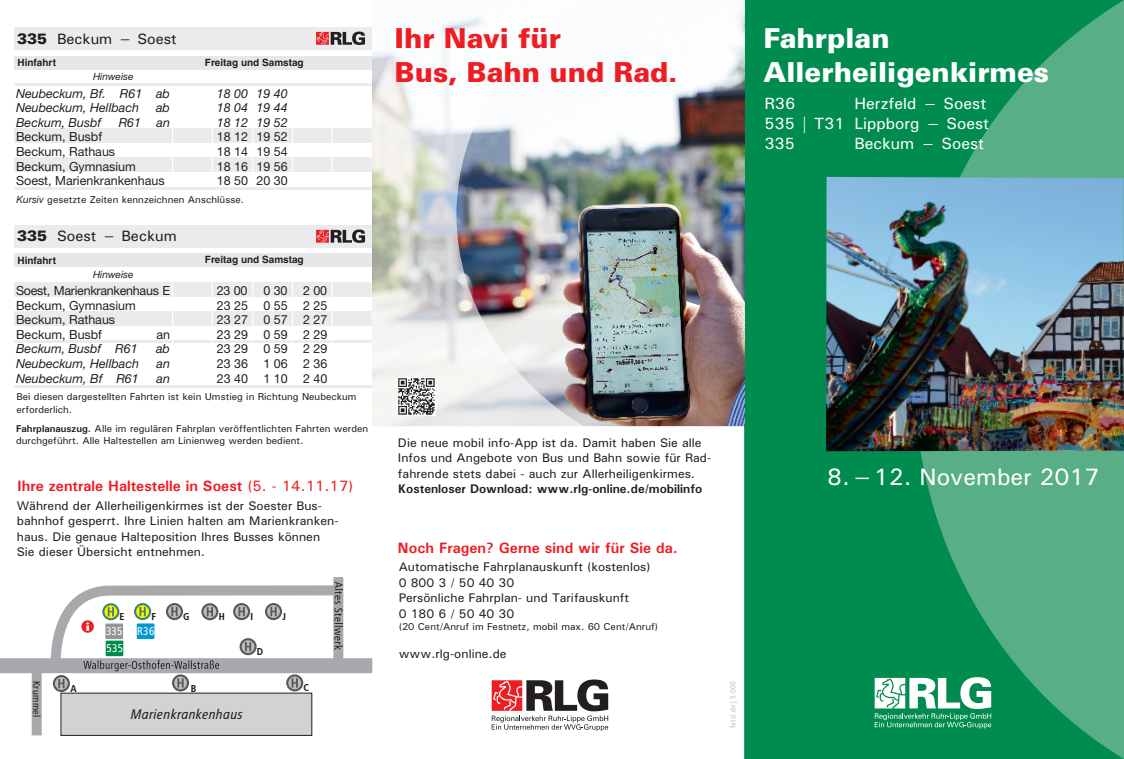
<style>
.page{position:relative;width:1124px;height:759px;background:#fff}
.page>*{position:absolute;margin:0;border:0;box-sizing:border-box;transform-origin:0 0}
.t1{font:900 27.5px/34px "Univers";color:#fff}
.t2{font:900 27.5px/34px "Univers";color:#ee1d23}
.t3{font:23.75px "Univers";color:#fff}
.t4{font:16.25px/20px "Univers";color:#fff}
.t5{font:700 15px "Univers";color:#ee1d23}
.t6{font:15px "Univers";color:#231f20}
.t7{font:italic 13.75px "Transit";color:#231f20}
.t8{font:12.5px/15.4px "Univers";color:#231f20}
.t9{font:12.5px "Helvetica Neue LT Std";color:#231f20}
.t10{font:italic 12.5px "Helvetica Neue LT Std";color:#231f20}
.t11{font:700 12.5px "Univers";color:#231f20}
.t12{font:12.5px "Helvetica Neue LT Std";letter-spacing:-.02em;color:#231f20}
.t13{font:11.25px/17px "Transit";letter-spacing:-.01em;color:#fff}
.t14{font:10px/12.2px "Univers";color:#231f20}
.t15{font:700 10px "Helvetica";color:#231f20}
.t16{font:italic 10px "Helvetica Neue LT Std";color:#231f20}
.t17{font:700 10px "Transit";color:#231f20}
.t18{font:10px "Transit";color:#231f20}
.t19{font:7.5px "Transit";color:#bcbdc0}
.s1{font-weight:900}
.s2{font-family:"Helvetica Neue LT Std";font-style:italic}
.s3{font-weight:700}
.s4{font-weight:400}
</style>
<div class="page">
<svg style="left:491px;top:679px;width:117px;height:51px"></svg>
<div style="left:0;top:658px;width:372px;height:14px;background:#a8a9ad"></div>
<div style="left:32px;top:672px;width:10px;height:63px;background:#a8a9ad"></div>
<div style="left:333px;top:577px;width:10px;height:95px;background:#a8a9ad"></div>
<svg style="left:46px;top:580px;width:298px;height:155px"></svg>
<svg style="left:744px;top:0;width:379px;height:758px;background:#19955e"></svg>
<svg style="left:874px;top:676px;width:117px;height:52px"></svg>
<hr style="left:15px;top:187px;width:357px;height:2px;background:#ebeaec">
<div style="left:15px;top:158px;width:357px;height:14px;background:#ebeaec"></div>
<div style="left:15px;top:56px;width:357px;height:13px;background:#e6e7e9"></div>
<div style="left:15px;top:129px;width:357px;height:14px;background:#ebeaec"></div>
<div style="left:14px;top:28px;width:358px;height:22px;background:#ebeaec"></div>
<hr style="left:371px;top:60px;width:2px;height:193px;background:#fff">
<hr style="left:212px;top:72px;width:1px;height:115px;background:#fff">
<hr style="left:252px;top:72px;width:1px;height:115px;background:#fff">
<hr style="left:292px;top:72px;width:1px;height:115px;background:#fff">
<hr style="left:331px;top:72px;width:1px;height:115px;background:#fff">
<hr style="left:172px;top:72px;width:1px;height:115px;background:#fff">
<hr style="left:15px;top:83px;width:357px;height:2px;background:#ebeaec">
<hr style="left:15px;top:340px;width:357px;height:3px;background:#ebeaec">
<div style="left:15px;top:311px;width:357px;height:14px;background:#ebeaec"></div>
<div style="left:15px;top:253px;width:357px;height:13px;background:#e6e7e9"></div>
<div style="left:15px;top:282px;width:357px;height:14px;background:#ebeaec"></div>
<div style="left:14px;top:225px;width:358px;height:22px;background:#ebeaec"></div>
<hr style="left:371px;top:257px;width:2px;height:193px;background:#fff">
<hr style="left:212px;top:270px;width:1px;height:114px;background:#fff">
<hr style="left:252px;top:270px;width:1px;height:114px;background:#fff">
<hr style="left:292px;top:270px;width:1px;height:114px;background:#fff">
<hr style="left:331px;top:270px;width:1px;height:114px;background:#fff">
<hr style="left:172px;top:269px;width:1px;height:115px;background:#fff">
<hr style="left:15px;top:385px;width:357px;height:3px;background:#ebeaec">
<svg style="left:316px;top:32px;width:49px;height:13px"></svg>
<svg style="left:316px;top:229px;width:49px;height:14px"></svg>
<div style="left:105px;top:623px;width:18px;height:15px;background:#939598"></div>
<div style="left:106px;top:640px;width:17px;height:16px;background:#008c4e"></div>
<div style="left:137px;top:623px;width:17px;height:15px;background:#0099d1"></div>
<img style="left:583px;top:8px;width:161px;height:418px">
<img style="left:616px;top:360px;width:27px;height:5px">
<img style="left:372px;top:17px;width:211px;height:409px">
<img style="left:397px;top:377px;width:38px;height:38px">
<img style="left:826px;top:177px;width:297px;height:274px">
<p class="t6" style="left:17px;top:33px;width:161px"><span class="s1">335</span> Beckum − Soest</p>
<p class="t15" style="left:17px;top:59px;width:40px">Hinfahrt</p>
<p class="t15" style="left:205px;top:58px;width:100px">Freitag und Samstag</p>
<p class="t16" style="left:93px;top:73px;width:42px">Hinweise</p>
<p class="t10" style="left:16px;top:89px;width:155px">Neubeckum, Bf. R61 ab</p>
<p class="t10" style="left:217px;top:89px;width:72px">18 00 19 40</p>
<p class="t10" style="left:16px;top:103px;width:124px">Neubeckum, Hellbach</p>
<p class="t10" style="left:156px;top:103px;width:15px">ab</p>
<p class="t10" style="left:217px;top:103px;width:72px">18 04 19 44</p>
<p class="t10" style="left:16px;top:118px;width:87px">Beckum, Busbf</p>
<p class="t10" style="left:119px;top:118px;width:53px">R61 an</p>
<p class="t10" style="left:217px;top:118px;width:72px">18 12 19 52</p>
<p class="t9" style="left:16px;top:132px;width:87px">Beckum, Busbf</p>
<p class="t9" style="left:217px;top:132px;width:72px">18 12 19 52</p>
<p class="t9" style="left:16px;top:147px;width:101px">Beckum, Rathaus</p>
<p class="t9" style="left:217px;top:147px;width:72px">18 14 19 54</p>
<p class="t9" style="left:16px;top:162px;width:121px">Beckum, Gymnasium</p>
<p class="t9" style="left:217px;top:162px;width:72px">18 16 19 56</p>
<p class="t9" style="left:16px;top:176px;width:150px">Soest, Marienkrankenhaus</p>
<p class="t9" style="left:217px;top:176px;width:72px">18 50 20 30</p>
<p class="t14" style="left:17px;top:194px;width:229px"><span class="s2">Kursiv</span> gesetzte Zeiten kennzeichnen Anschlüsse.</p>
<p class="t6" style="left:17px;top:231px;width:161px"><span class="s1">335</span> Soest − Beckum</p>
<p class="t15" style="left:17px;top:256px;width:40px">Hinfahrt</p>
<p class="t15" style="left:205px;top:255px;width:100px">Freitag und Samstag</p>
<p class="t16" style="left:93px;top:270px;width:42px">Hinweise</p>
<p class="t12" style="left:16px;top:286px;width:155px">Soest, Marienkrankenhaus E</p>
<p class="t9" style="left:217px;top:286px;width:32px">23 00</p>
<p class="t9" style="left:263px;top:286px;width:26px">0 30</p>
<p class="t9" style="left:303px;top:286px;width:26px">2 00</p>
<p class="t9" style="left:16px;top:300px;width:121px">Beckum, Gymnasium</p>
<p class="t9" style="left:217px;top:300px;width:112px">23 25 0 55 2 25</p>
<p class="t9" style="left:16px;top:315px;width:101px">Beckum, Rathaus</p>
<p class="t9" style="left:217px;top:315px;width:112px">23 27 0 57 2 27</p>
<p class="t9" style="left:16px;top:330px;width:87px">Beckum, Busbf</p>
<p class="t9" style="left:156px;top:330px;width:15px">an</p>
<p class="t9" style="left:217px;top:330px;width:112px">23 29 0 59 2 29</p>
<p class="t10" style="left:16px;top:344px;width:123px">Beckum, Busbf R61</p>
<p class="t10" style="left:156px;top:344px;width:15px">ab</p>
<p class="t9" style="left:217px;top:344px;width:112px">23 29 0 59 2 29</p>
<p class="t10" style="left:16px;top:359px;width:124px">Neubeckum, Hellbach</p>
<p class="t10" style="left:156px;top:359px;width:15px">an</p>
<p class="t9" style="left:217px;top:359px;width:112px">23 36 1 06 2 36</p>
<p class="t10" style="left:16px;top:373px;width:124px">Neubeckum, Bf R61</p>
<p class="t10" style="left:156px;top:373px;width:15px">an</p>
<p class="t9" style="left:217px;top:373px;width:112px">23 40 1 10 2 40</p>
<p class="t14" style="left:17px;top:391px;width:341px">Bei diesen dargestellten Fahrten ist kein Umstieg in Richtung Neubeckum erforderlich.</p>
<p class="t14" style="left:16px;top:423px;width:354px"><span class="s3">Fahrplanauszug.</span> Alle im regulären Fahrplan veröffentlichten Fahrten werden durchgeführt. Alle Haltestellen am Linienweg werden bedient.</p>
<p class="t5" style="left:18px;top:480px;width:337px">Ihre zentrale Haltestelle in Soest <span class="s4">(5. - 14.11.17)</span></p>
<p class="t8" style="left:17px;top:498px;width:323px">Während der Allerheiligenkirmes ist der Soester Bus&shy;bahnhof gesperrt. Ihre Linien halten am Marienkranken&shy;haus. Die genaue Halteposition Ihres Busses können Sie dieser Übersicht entnehmen.</p>
<p class="t17" style="left:120px;top:611px;width:7px">E</p>
<p class="t17" style="left:151px;top:611px;width:6px">F</p>
<p class="t17" style="left:183px;top:611px;width:8px">G</p>
<p class="t17" style="left:219px;top:611px;width:8px">H</p>
<p class="t17" style="left:250px;top:611px;width:4px">I</p>
<p class="t17" style="left:282px;top:611px;width:5px">J</p>
<p class="t18" style="left:41px;top:680px;width:38px;rotate:90deg">Krummel</p>
<p class="t13" style="left:106px;top:623px;width:19px">335<br>535</p>
<p class="t13" style="left:137px;top:623px;width:19px">R36</p>
<p class="t17" style="left:257px;top:646px;width:8px">D</p>
<p class="t17" style="left:70px;top:683px;width:8px">A</p>
<p class="t17" style="left:191px;top:683px;width:7px">B</p>
<p class="t17" style="left:303px;top:683px;width:7px">C</p>
<p class="t7" style="left:130px;top:708px;width:114px">Marienkrankenhaus</p>
<h1 class="t2" style="left:395px;top:24px;width:284px">Ihr Navi für<br>Bus, Bahn und Rad.</h1>
<h1 class="t1" style="left:763px;top:24px;width:287px">Fahrplan<br>Allerheiligenkirmes</h1>
<h3 class="t4" style="left:764px;top:95px;width:226px;text-indent:90px">Herzfeld − Soest<br>535 | T31 Lippborg − Soest<br>335</h3>
<h3 class="t4" style="left:764px;top:95px;width:32px">R36</h3>
<h3 class="t4" style="left:854px;top:135px;width:131px">Beckum − Soest</h3>
<p class="t8" style="left:398px;top:436px;width:315px">Die neue mobil info-App ist da. Damit haben Sie alle<br>Infos und Angebote von Bus und Bahn sowie für Rad&shy;fahrende stets dabei - auch zur Allerheiligenkirmes.</p>
<p class="t11" style="left:398px;top:484px;width:306px">Kostenloser Download: www.rlg-online.de/mobilinfo</p>
<p class="t5" style="left:398px;top:542px;width:281px">Noch Fragen? Gerne sind wir für Sie da.</p>
<p class="t8" style="left:398px;top:560px;width:253px">Automatische Fahrplanauskunft (kostenlos)<br>0 800 3 / 50 40 30<br>Persönliche Fahrplan- und Tarifauskunft<br>0 180 6 / 50 40 30</p>
<p class="t14" style="left:398px;top:621px;width:261px">(20 Cent/Anruf im Festnetz, mobil max. 60 Cent/Anruf)</p>
<p class="t8" style="left:398px;top:646px;width:109px">www.rlg-online.de</p>
<p class="t19" style="left:729px;top:727px;width:48px;rotate:-90deg">fatzi.de | 5.000</p>
<h2 class="t3" style="left:827px;top:468px;width:274px">8.−12. November 2017</h2>
</div>
